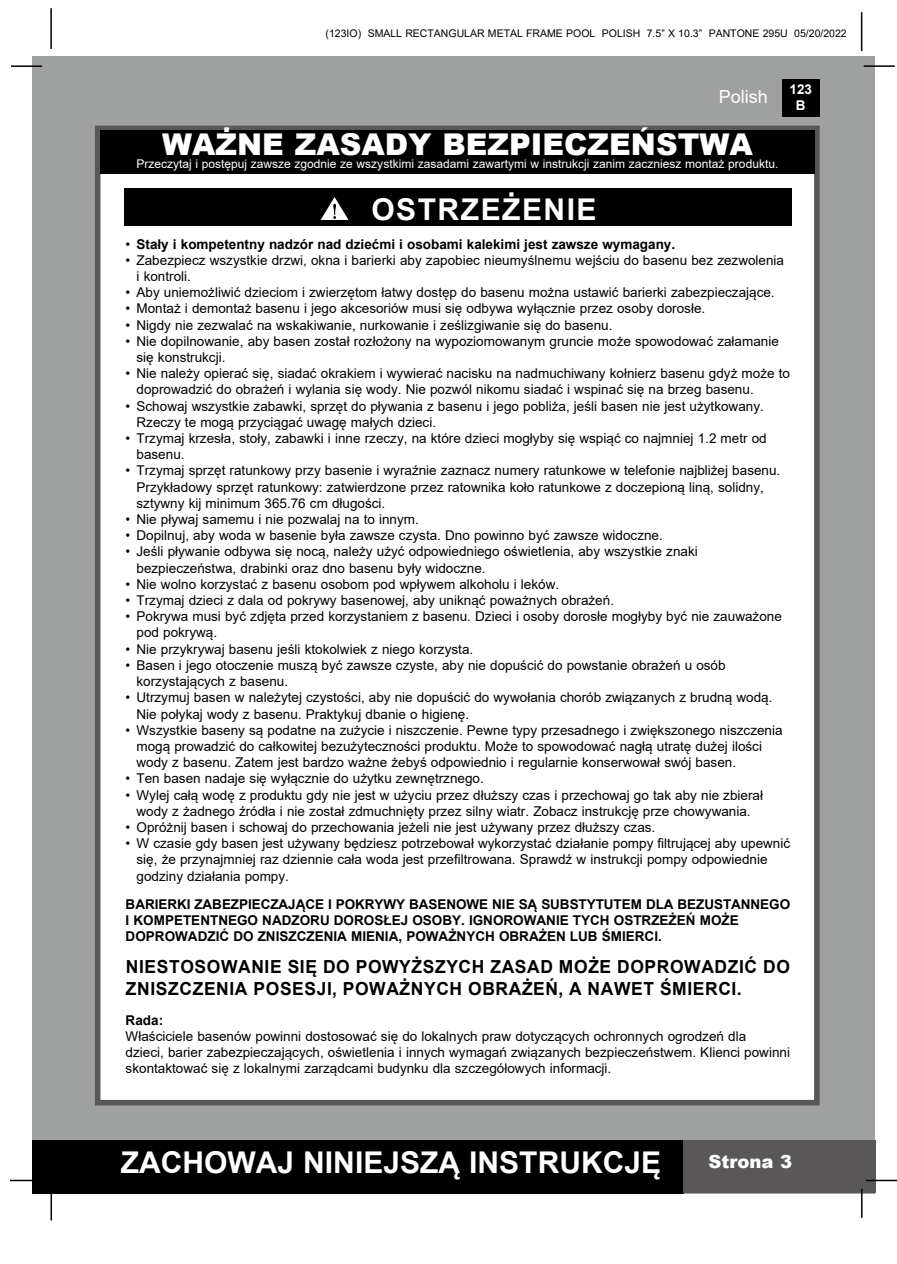
<style>
.page{position:relative;width:897px;height:1264px;background:#fff}
.page>*{position:absolute;margin:0;border:0;box-sizing:border-box;transform-origin:0 0}
.t1{font:700 30px "Arial";color:#fff}
.t2{font:900 30px "Arial";color:#fff}
.t3{font:700 30px "Arial";letter-spacing:.05em;color:#fff}
.t4{font:700 18px/21.6px "Arial";letter-spacing:.035em;color:#000}
.t5{font:900 18px "Arial";color:#fff}
.t6{font:18px "Arial";color:#fff}
.t7{font:13.5px/16.2px "Arial";color:#000}
.t8{font:700 13.5px/16.2px "Arial";color:#000}
.t9{font:700 13.5px/16.2px "Arial";color:#fff;text-align:center}
.t10{font:12px "Arial";color:#fff}
.t11{font:10.5px "Arial";color:#000}
.s1{font-weight:400}
</style>
<div class="page">
<div style="left:33px;top:56px;width:842px;height:1137px;background:#9fa0a0"></div>
<div style="left:782px;top:79px;width:37px;height:38px;background:#000"></div>
<hr style="left:863px;top:65px;width:31px;height:2px;background:#000">
<hr style="left:50px;top:8px;width:2px;height:41px;background:#000">
<hr style="left:860px;top:12px;width:2px;height:39px;background:#000">
<div style="left:33px;top:1140px;width:650px;height:53px;background:#000"></div>
<div style="left:683px;top:1140px;width:192px;height:53px;background:#595757"></div>
<hr style="left:865px;top:1179px;width:31px;height:2px;background:#000">
<hr style="left:860px;top:1188px;width:2px;height:29px;background:#000">
<hr style="left:50px;top:1190px;width:2px;height:30px;background:#000">
<hr style="left:10px;top:1179px;width:31px;height:2px;background:#000">
<hr style="left:11px;top:65px;width:31px;height:2px;background:#000">
<div style="left:95px;top:126px;width:724px;height:979px;background:#fff;border:6px solid #595757"></div>
<div style="left:100px;top:130px;width:714px;height:44px;background:#000"></div>
<div style="left:124px;top:188px;width:667px;height:38px;background:#000"></div>
<svg style="left:320px;top:197px;width:29px;height:23px"></svg>
<p class="t11" style="left:325px;top:26px;width:522px">(123IO) SMALL RECTANGULAR METAL FRAME POOL POLISH 7.5” X 10.3” PANTONE 295U 05/20/2022</p>
<h2 class="t6" style="left:718px;top:84px;width:51px">Polish</h2>
<h1 class="t2" style="left:162px;top:123px;width:592px">WAŻNE ZASADY BEZPIECZEŃSTWA</h1>
<p class="t10" style="left:136px;top:156px;width:643px">Przeczytaj i postępuj zawsze zgodnie ze wszystkimi zasadami zawartymi w instrukcji zanim zaczniesz montaż produktu.</p>
<h1 class="t3" style="left:371px;top:188px;width:227px">OSTRZEŻENIE</h1>
<p class="t9" style="left:789px;top:81px;width:24px">123<br>B</p>
<p class="t8" style="left:126px;top:236px;width:551px"><span class="s1">•</span> Stały i kompetentny nadzór nad dziećmi i osobami kalekimi jest zawsze wymagany.</p>
<p class="t7" style="left:136px;top:252px;width:649px;text-indent:-11px">• Zabezpiecz wszystkie drzwi, okna i barierki aby zapobiec nieumyślnemu wejściu do basenu bez zezwolenia i kontroli.</p>
<p class="t7" style="left:126px;top:284px;width:650px">• Aby uniemożliwić dzieciom i zwierzętom łatwy dostęp do basenu można ustawić barierki zabezpieczające.</p>
<p class="t7" style="left:126px;top:300px;width:581px">• Montaż i demontaż basenu i jego akcesoriów musi się odbywa wyłącznie przez osoby dorosłe.</p>
<p class="t7" style="left:126px;top:317px;width:488px">• Nigdy nie zezwalać na wskakiwanie, nurkowanie i ześlizgiwanie się do basenu.</p>
<p class="t7" style="left:136px;top:333px;width:643px;text-indent:-11px">• Nie dopilnowanie, aby basen został rozłożony na wypoziomowanym gruncie może spowodować załamanie się konstrukcji.</p>
<p class="t7" style="left:136px;top:365px;width:655px;text-indent:-11px">• Nie należy opierać się, siadać okrakiem i wywierać nacisku na nadmuchiwany kołnierz basenu gdyż może to doprowadzić do obrażeń i wylania się wody. Nie pozwól nikomu siadać i wspinać się na brzeg basenu.</p>
<p class="t7" style="left:136px;top:398px;width:628px;text-indent:-11px">• Schowaj wszystkie zabawki, sprzęt do pływania z basenu i jego pobliża, jeśli basen nie jest użytkowany.<br>Rzeczy te mogą przyciągać uwagę małych dzieci.</p>
<p class="t7" style="left:136px;top:430px;width:631px;text-indent:-11px">• Trzymaj krzesła, stoły, zabawki i inne rzeczy, na które dzieci mogłyby się wspiąć co najmniej 1.2 metr od basenu.</p>
<p class="t7" style="left:136px;top:462px;width:645px;text-indent:-11px">• Trzymaj sprzęt ratunkowy przy basenie i wyraźnie zaznacz numery ratunkowe w telefonie najbliżej basenu.<br>Przykładowy sprzęt ratunkowy: zatwierdzone przez ratownika koło ratunkowe z doczepioną liną, solidny, sztywny kij minimum 365.76 cm długości.</p>
<p class="t7" style="left:126px;top:511px;width:294px">• Nie pływaj samemu i nie pozwalaj na to innym.</p>
<p class="t7" style="left:126px;top:527px;width:538px">• Dopilnuj, aby woda w basenie była zawsze czysta. Dno powinno być zawsze widoczne.</p>
<p class="t7" style="left:136px;top:543px;width:562px;text-indent:-11px">• Jeśli pływanie odbywa się nocą, należy użyć odpowiedniego oświetlenia, aby wszystkie znaki bezpieczeństwa, drabinki oraz dno basenu były widoczne.</p>
<p class="t7" style="left:126px;top:576px;width:435px">• Nie wolno korzystać z basenu osobom pod wpływem alkoholu i leków.</p>
<p class="t7" style="left:126px;top:592px;width:490px">• Trzymaj dzieci z dala od pokrywy basenowej, aby uniknąć poważnych obrażeń.</p>
<p class="t7" style="left:136px;top:608px;width:646px;text-indent:-11px">• Pokrywa musi być zdjęta przed korzystaniem z basenu. Dzieci i osoby dorosłe mogłyby być nie zauważone pod pokrywą.</p>
<p class="t7" style="left:126px;top:641px;width:349px">• Nie przykrywaj basenu jeśli ktokolwiek z niego korzysta.</p>
<p class="t7" style="left:136px;top:657px;width:590px;text-indent:-11px">• Basen i jego otoczenie muszą być zawsze czyste, aby nie dopuścić do powstanie obrażeń u osób korzystających z basenu.</p>
<p class="t7" style="left:136px;top:689px;width:637px;text-indent:-11px">• Utrzymuj basen w należytej czystości, aby nie dopuścić do wywołania chorób związanych z brudną wodą.<br>Nie połykaj wody z basenu. Praktykuj dbanie o higienę.</p>
<p class="t7" style="left:136px;top:722px;width:647px;text-indent:-11px">• Wszystkie baseny są podatne na zużycie i niszczenie. Pewne typy przesadnego i zwiększonego niszczenia mogą prowadzić do całkowitej bezużyteczności produktu. Może to spowodować nagłą utratę dużej ilości wody z basenu. Zatem jest bardzo ważne żebyś odpowiednio i regularnie konserwował swój basen.</p>
<p class="t7" style="left:126px;top:770px;width:359px">• Ten basen nadaje się wyłącznie do użytku zewnętrznego.</p>
<p class="t7" style="left:126px;top:786px;width:639px;text-align:center">• Wylej całą wodę z produktu gdy nie jest w użyciu przez dłuższy czas i przechowaj go tak aby nie zbierał wody z żadnego źródła i nie został zdmuchnięty przez silny wiatr. Zobacz instrukcję prze chowywania.</p>
<p class="t7" style="left:126px;top:819px;width:531px">• Opróżnij basen i schowaj do przechowania jeżeli nie jest używany przez dłuższy czas.</p>
<p class="t7" style="left:136px;top:835px;width:655px;text-indent:-11px">• W czasie gdy basen jest używany będziesz potrzebował wykorzystać działanie pompy filtrującej aby upewnić się, że przynajmniej raz dziennie cała woda jest przefiltrowana. Sprawdź w instrukcji pompy odpowiednie godziny działania pompy.</p>
<p class="t8" style="left:126px;top:896px;width:666px">BARIERKI ZABEZPIECZAJĄCE I POKRYWY BASENOWE NIE SĄ SUBSTYTUTEM DLA BEZUSTANNEGO<br>I KOMPETENTNEGO NADZORU DOROSŁEJ OSOBY. IGNOROWANIE TYCH OSTRZEŻEŃ MOŻE<br>DOPROWADZIĆ DO ZNISZCZENIA MIENIA, POWAŻNYCH OBRAŻEN LUB ŚMIERCI.</p>
<h2 class="t4" style="left:126px;top:956px;width:665px">NIESTOSOWANIE SIĘ DO POWYŻSZYCH ZASAD MOŻE DOPROWADZIĆ DO<br>ZNISZCZENIA POSESJI, POWAŻNYCH OBRAŻEŃ, A NAWET ŚMIERCI.</h2>
<p class="t8" style="left:126px;top:1012px;width:39px">Rada:</p>
<p class="t7" style="left:126px;top:1028px;width:665px">Właściciele basenów powinni dostosować się do lokalnych praw dotyczących ochronnych ogrodzeń dla<br>dzieci, barier zabezpieczających, oświetlenia i innych wymagań związanych bezpieczeństwem. Klienci powinni skontaktować się z lokalnymi zarządcami budynku dla szczegółowych informacji.</p>
<h1 class="t1" style="left:121px;top:1141px;width:542px">ZACHOWAJ NINIEJSZĄ INSTRUKCJĘ</h1>
<h2 class="t5" style="left:708px;top:1149px;width:85px">Strona 3</h2>
</div>
